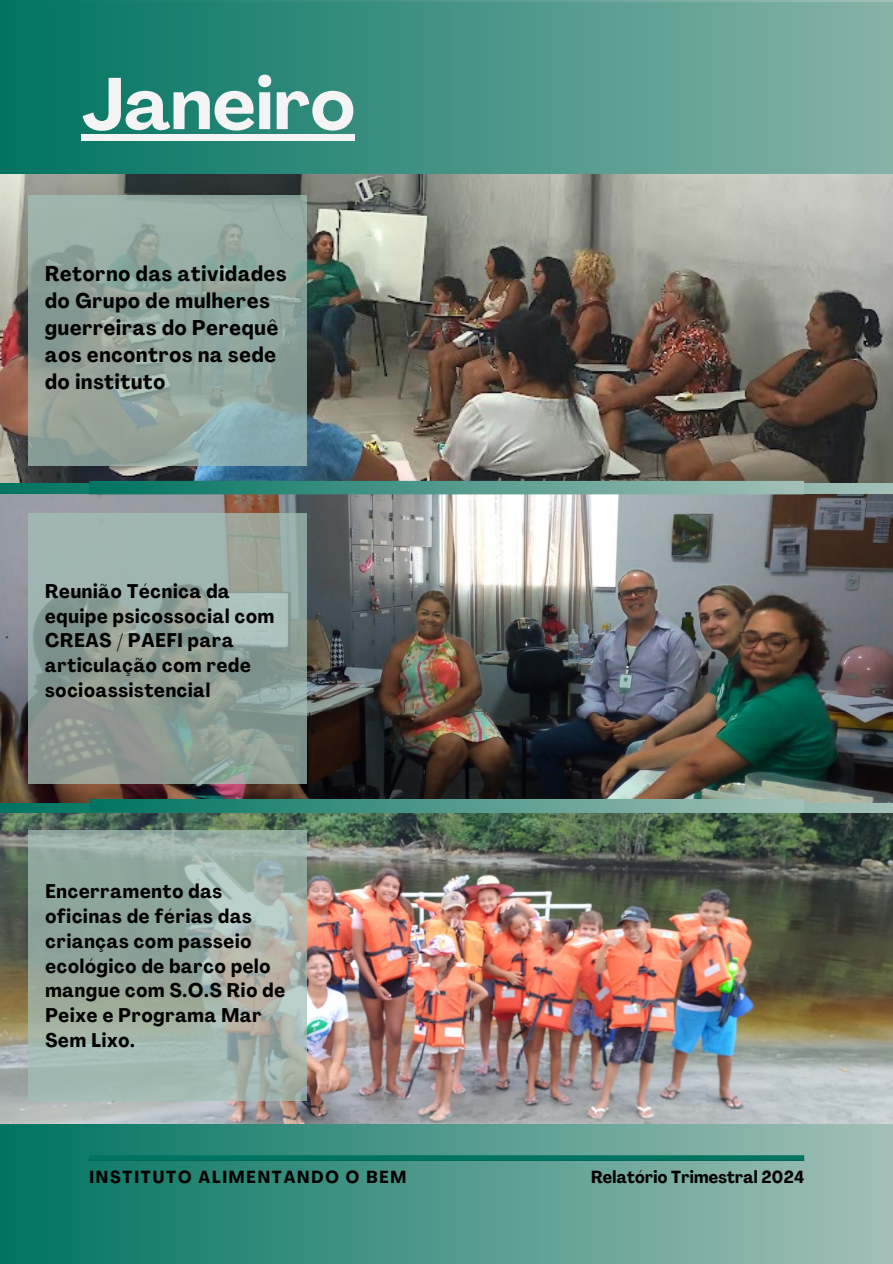
<style>
.page{position:relative;width:893px;height:1264px;background:#fff}
.page>*{position:absolute;margin:0;border:0;box-sizing:border-box;transform-origin:0 0}
.t1{font:700 72px "Agrandir";letter-spacing:.005em;color:#f4f4f4}
.t2{font:700 condensed 21px/27px "Agrandir";letter-spacing:.04em;color:#000}
.t3{font:700 condensed 19.5px/24.8px "Agrandir";letter-spacing:.04em;color:#000}
.t4{font:700 condensed 17.25px "Agrandir";letter-spacing:.11em;color:#000}
.t5{font:700 condensed 17.25px "Agrandir";letter-spacing:.015em;color:#000}
</style>
<div class="page">
<div style="left:0;top:0;width:892px;height:1263px;background:linear-gradient(to right,#007360,#a0beb6)"></div>
<img style="left:0;top:174px;width:892px;height:309px">
<img style="left:0;top:494px;width:892px;height:308px">
<img style="left:0;top:813px;width:892px;height:310px">
<div style="left:89px;top:1155px;width:715px;height:5px;background:#007461"></div>
<div style="left:0;top:3px;width:892px;height:171px;background:linear-gradient(to right,#007461,#86b2a8)"></div>
<svg style="left:89px;top:799px;width:715px;height:13px;background:#51998c"></svg>
<svg style="left:89px;top:481px;width:715px;height:13px;background:#51998c"></svg>
<svg style="left:28px;top:196px;width:278px;height:270px;background:#92a69f"></svg>
<svg style="left:28px;top:513px;width:278px;height:270px;background:#93a49d"></svg>
<svg style="left:28px;top:830px;width:278px;height:270px;background:#9eb0a6"></svg>
<div style="left:82px;top:134px;width:273px;height:6px;background:#f4f4f4"></div>
<h3 class="t1" style="left:82px;top:75px;width:275px">Janeiro</h3>
<p class="t2" style="left:45px;top:262px;width:243px">Retorno das atividades do Grupo de mulheres guerreiras do Perequê aos encontros na sede do instituto</p>
<h2 class="t3" style="left:45px;top:580px;width:230px">Reunião Técnica da equipe psicossocial com<br>CREAS / PAEFI para articulação com rede socioassistencial</h2>
<h1 class="t3" style="left:45px;top:881px;width:241px">Encerramento das oficinas de férias das crianças com passeio ecológico de barco pelo mangue com S.O.S Rio de<br>Peixe e Programa Mar<br>Sem Lixo.</h1>
<h2 class="t4" style="left:89px;top:1170px;width:318px">INSTITUTO ALIMENTANDO O BEM</h2>
<h2 class="t5" style="left:591px;top:1170px;width:214px">Relatório Trimestral 2024</h2>
</div>
